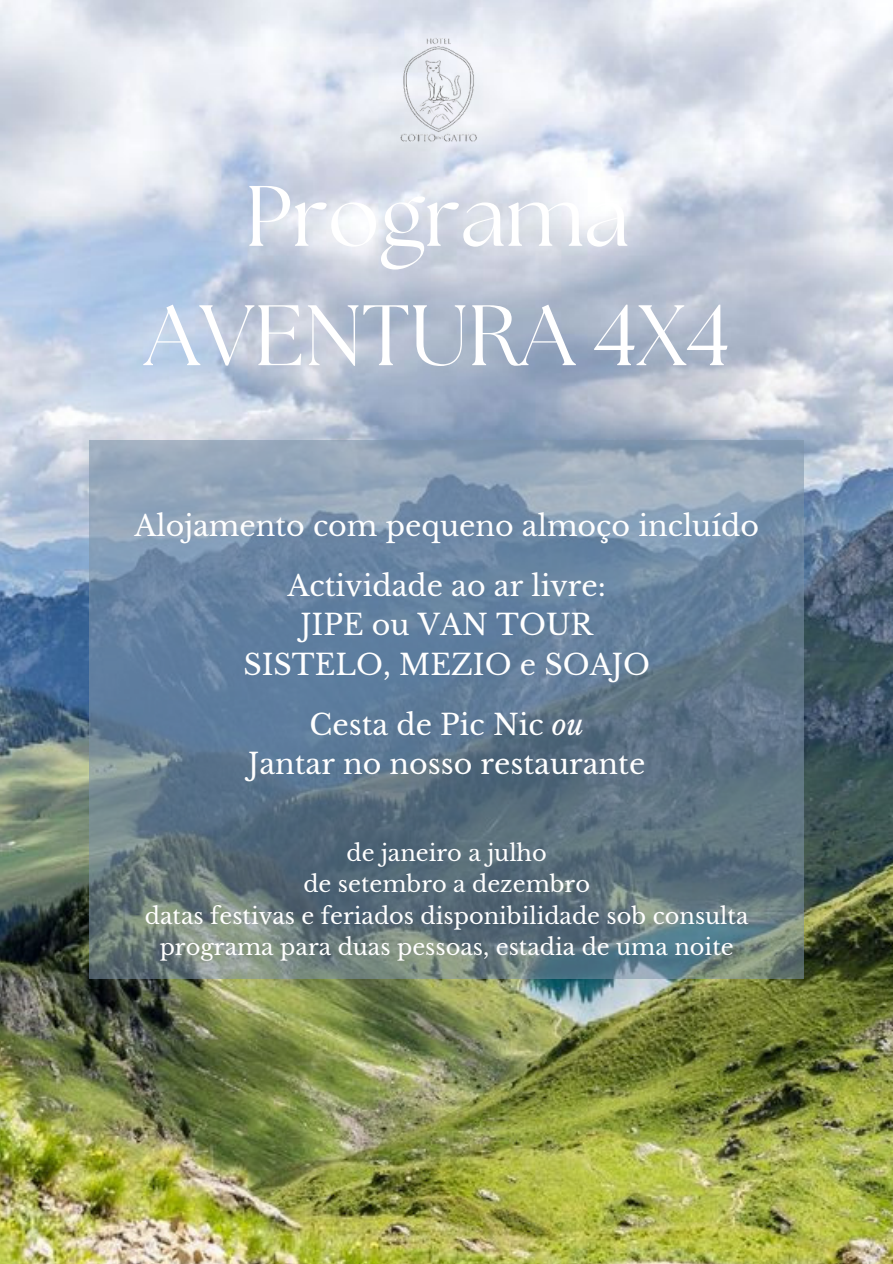
<style>
.page{position:relative;width:893px;height:1264px;background:#fff}
.page>*{position:absolute;margin:0;border:0;box-sizing:border-box;transform-origin:0 0}
.t1{font:85.5px/119.2px "The Seasons";color:#fff;text-align:center}
.t2{font:28.5px/39.3px "Libre Baskerville";color:#fff;text-align:center}
.t3{font:22.5px "Libre Baskerville";color:#fff}
.s1{font-style:italic}
</style>
<div class="page">
<img style="left:0;top:0;width:892px;height:1263px">
<svg style="left:89px;top:441px;width:715px;height:538px;background:#6a8194"></svg>
<img style="left:373px;top:29px;width:128px;height:120px">
<p class="t1" style="left:145px;top:162px;width:586px">Programa<br>AVENTURA 4X4</p>
<h1 class="t2" style="left:134px;top:507px;width:626px">Alojamento com pequeno almoço incluído</h1>
<h2 class="t2" style="left:243px;top:566px;width:408px">Actividade ao ar livre:<br>JIPE ou VAN TOUR<br>SISTELO, MEZIO e SOAJO</h2>
<h2 class="t2" style="left:248px;top:705px;width:398px">Cesta de Pic Nic <span class="s1">ou<br></span>Jantar no nosso restaurante</h2>
<h2 class="t3" style="left:346px;top:839px;width:202px">de janeiro a julho</h2>
<p class="t3" style="left:303px;top:870px;width:288px">de setembro a dezembro</p>
<p class="t3" style="left:145px;top:902px;width:605px">datas festivas e feriados disponibilidade sob consulta</p>
<p class="t3" style="left:160px;top:933px;width:575px">programa para duas pessoas, estadia de uma noite</p>
</div>
